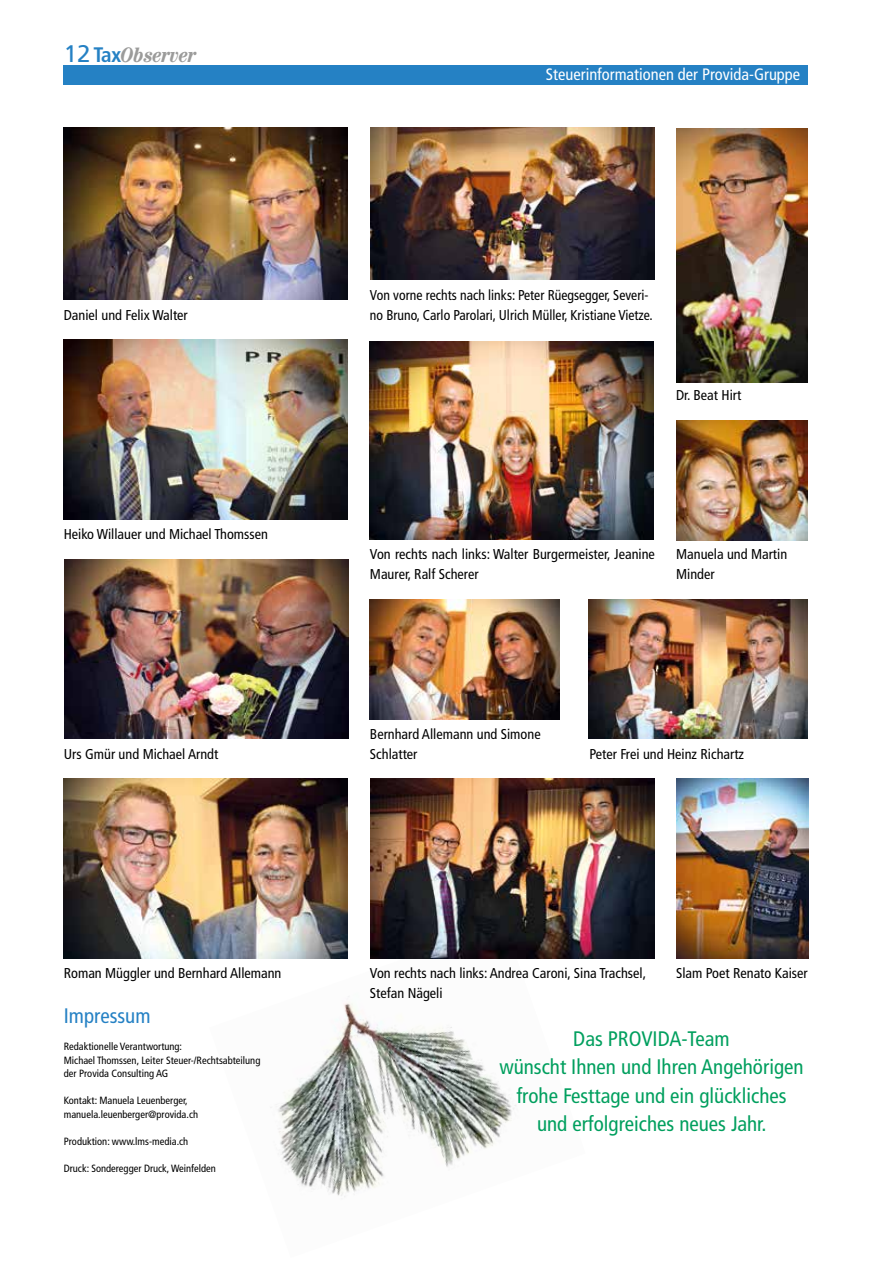
<style>
.page{position:relative;width:893px;height:1263px;background:#fff}
.page>*{position:absolute;margin:0;border:0;box-sizing:border-box;transform-origin:0 0}
.t1{font:24px "Frutiger LT";color:#2581c4}
.t2{font:condensed 21px/28.5px "Frutiger LT";color:#009f5e;text-align:center}
.t3{font:italic 700 condensed 21px "Century LT";color:#9b9b9a}
.t4{font:condensed 21px "Frutiger LT";color:#2581c4}
.t5{font:condensed 16.5px "Frutiger LT";color:#fff}
.t6{font:condensed 14.25px/20px "Frutiger LT";color:#000}
.t7{font:condensed 14.25px/20px "Frutiger LT";color:#000;scale:.96 1}
.t8{font:condensed 10.5px/13.5px "Frutiger LT";color:#000}
.s1{font-family:"Frutiger LT";font-style:normal;color:#2581c4}
</style>
<div class="page">
<div style="left:64px;top:66px;width:744px;height:19px;background:#2581c4"></div>
<img style="left:209px;top:923px;width:377px;height:274px">
<img style="left:64px;top:128px;width:284px;height:172px">
<img style="left:64px;top:340px;width:284px;height:179px">
<img style="left:676px;top:779px;width:133px;height:179px">
<img style="left:65px;top:559px;width:284px;height:180px">
<img style="left:370px;top:599px;width:189px;height:120px">
<img style="left:588px;top:599px;width:220px;height:139px">
<img style="left:64px;top:779px;width:284px;height:179px">
<img style="left:371px;top:779px;width:284px;height:179px">
<img style="left:676px;top:420px;width:132px;height:120px">
<img style="left:370px;top:342px;width:284px;height:197px">
<img style="left:371px;top:128px;width:284px;height:152px">
<img style="left:676px;top:128px;width:132px;height:255px">
<h1 class="t1" style="left:64px;top:40px;width:28px">12</h1>
<h2 class="t3" style="left:94px;top:42px;width:104px"><span class="s1">Tax</span>Observer</h2>
<p class="t6" style="left:64px;top:305px;width:125px">Daniel und Felix Walter</p>
<p class="t6" style="left:64px;top:524px;width:206px">Heiko Willauer und Michael Thomssen</p>
<p class="t6" style="left:64px;top:744px;width:156px">Urs Gmür und Michael Arndt</p>
<p class="t5" style="left:546px;top:65px;width:256px">Steuerinformationen der Provida-Gruppe</p>
<p class="t7" style="left:370px;top:285px;width:296px">Von vorne rechts nach links: Peter Rüegsegger, Severi&shy;no Bruno, Carlo Parolari, Ulrich Müller, Kristiane Vietze.</p>
<p class="t6" style="left:676px;top:385px;width:67px">Dr. Beat Hirt</p>
<p class="t6" style="left:370px;top:544px;width:286px">Von rechts nach links: Walter Burgermeister, Jeanine<br>Maurer, Ralf Scherer</p>
<p class="t6" style="left:676px;top:544px;width:113px">Manuela und Martin<br>Minder</p>
<p class="t6" style="left:370px;top:724px;width:172px">Bernhard Allemann und Simone<br>Schlatter</p>
<p class="t6" style="left:590px;top:744px;width:156px">Peter Frei und Heinz Richartz</p>
<p class="t6" style="left:64px;top:963px;width:219px">Roman Müggler und Bernhard Allemann</p>
<p class="t6" style="left:370px;top:963px;width:278px">Von rechts nach links: Andrea Caroni, Sina Trachsel,<br>Stefan Nägeli</p>
<p class="t6" style="left:676px;top:963px;width:133px">Slam Poet Renato Kaiser</p>
<h2 class="t4" style="left:64px;top:1004px;width:88px">Impressum</h2>
<p class="t8" style="left:64px;top:1040px;width:198px">Redaktionelle Verantwortung:<br>Michael Thomssen, Leiter Steuer-/Rechtsabteilung der Provida Consulting AG</p>
<p class="t8" style="left:64px;top:1094px;width:136px">Kontakt: Manuela Leuenberger, manuela.leuenberger@provida.ch</p>
<p class="t8" style="left:64px;top:1134px;width:126px">Produktion: www.lms-media.ch</p>
<p class="t8" style="left:64px;top:1161px;width:154px">Druck: Sonderegger Druck, Weinfelden</p>
<h2 class="t2" style="left:499px;top:1024px;width:306px">Das PROVIDA-Team<br>wünscht Ihnen und Ihren Angehörigen frohe Festtage und ein glückliches und erfolgreiches neues Jahr.</h2>
</div>
